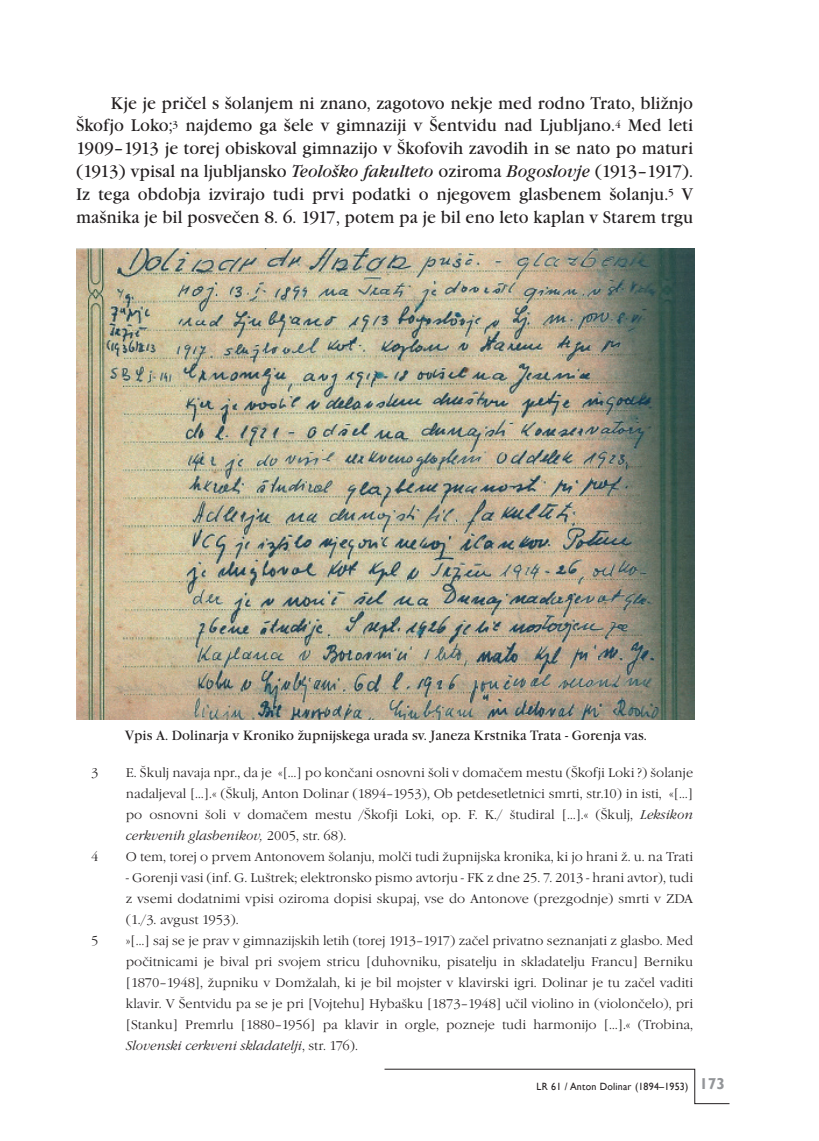
<style>
.page{position:relative;width:819px;height:1141px;background:#fff}
.page>*{position:absolute;margin:0;border:0;box-sizing:border-box;transform-origin:0 0}
.Body__7_first_line{font:17.5px/22.8px "Garamond Itc TEE";color:#231f20;text-align:justify;scale:.95 1}
.Slika_pride_cyan{font:14px "Garamond Itc TEE";color:#231f20;scale:.95 1}
.Opombe{font:13.12px/21px "Garamond Itc TEE Ligh";color:#231f20;text-align:justify}
.t1{font:10.5px "Gill Sans";letter-spacing:.02em;color:#231f20;scale:.95 1}
.s1{font-style:italic}
.s2{font-family:"Garamond Itc TEE Ligh Ital"}
.s3{font-weight:700;font-size:15.75px;color:#939598}
</style>
<div class="page">
<svg style="left:384px;top:1069px;width:346px;height:35px"></svg>
<img style="left:76px;top:248px;width:618px;height:471px">
<p class="Body__7_first_line" style="left:76px;top:92px;width:651px;text-indent:35px">Kje je pričel s šolanjem ni znano, zagotovo nekje med rodno Trato, bližnjo Škofjo Loko;<sup>3</sup> najdemo ga šele v gimnaziji v Šentvidu nad Ljubljano.<sup>4</sup> Med leti 1909–1913 je torej obiskoval gimnazijo v Škofovih zavodih in se nato po maturi (1913) vpisal na ljubljansko <span class="s1">Teološko fakulteto</span> oziroma <span class="s1">Bogoslovje</span> (1913–1917).<br>Iz tega obdobja izvirajo tudi prvi podatki o njegovem glasbenem šolanju.<sup>5</sup> V mašnika je bil posvečen 8. 6. 1917, potem pa je bil eno leto kaplan v Starem trgu</p>
<p class="Slika_pride_cyan" style="left:125px;top:727px;width:550px">Vpis A. Dolinarja v Kroniko župnijskega urada sv. Janeza Krstnika Trata - Gorenja vas.</p>
<p class="Opombe" style="left:91px;top:762px;width:9px">3</p>
<p class="Opombe" style="left:126px;top:762px;width:568px">E. Škulj navaja npr., da je «[…] po končani osnovni šoli v domačem mestu (Škofji Loki ?) šolanje nadaljeval […].« (Škulj, Anton Dolinar (1894–1953), Ob petdesetletnici smrti, str.10) in isti, «[…] po osnovni šoli v domačem mestu /Škofji Loki, op. F. K./ študiral […].« (Škulj, <span class="s2">Leksikon cerkvenih glasbenikov,</span> 2005, str. 68).</p>
<p class="Opombe" style="left:91px;top:846px;width:9px">4</p>
<p class="Opombe" style="left:126px;top:846px;width:568px">O tem, torej o prvem Antonovem šolanju, molči tudi župnijska kronika, ki jo hrani ž. u. na Trati</p>
<p class="Opombe" style="left:126px;top:867px;width:568px">- Gorenji vasi (inf. G. Luštrek; elektronsko pismo avtorju - FK z dne 25. 7. 2013 - hrani avtor), tudi z vsemi dodatnimi vpisi oziroma dopisi skupaj, vse do Antonove (prezgodnje) smrti v ZDA (1./3. avgust 1953).</p>
<p class="Opombe" style="left:91px;top:930px;width:9px">5</p>
<p class="Opombe" style="left:126px;top:930px;width:568px">»[…] saj se je prav v gimnazijskih letih (torej 1913–1917) začel privatno seznanjati z glasbo. Med počitnicami je bival pri svojem stricu [duhovniku, pisatelju in skladatelju Francu] Berniku [1870–1948], župniku v Domžalah, ki je bil mojster v klavirski igri. Dolinar je tu začel vaditi klavir. V Šentvidu pa se je pri [Vojtehu] Hybašku [1873–1948] učil violino in (violončelo), pri [Stanku] Premrlu [1880–1956] pa klavir in orgle, pozneje tudi harmonijo […].« (Trobina, <span class="s2">Slovenski cerkveni skladatelji</span>, str. 176).</p>
<p class="t1" style="left:536px;top:1080px;width:200px">LR 61 / Anton Dolinar (1894–1953) <span class="s3">173</span></p>
</div>
